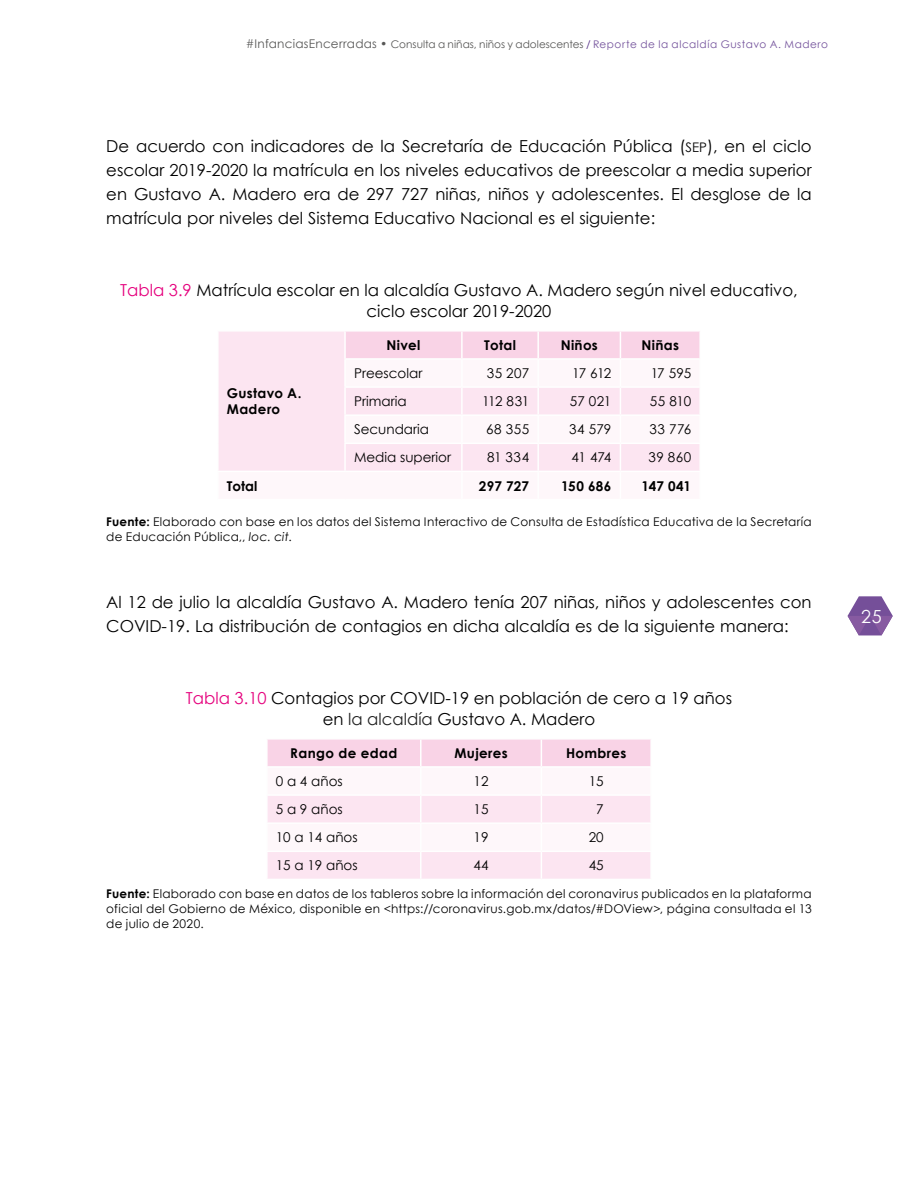
<style>
.page{position:relative;width:918px;height:1188px;background:#fff}
.page>*{position:absolute;margin:0;border:0;box-sizing:border-box;transform-origin:0 0}
.t1{font:18px "Century Gothic";color:#fff}
.t2{font:16.5px/24px "Century Gothic";color:#000;text-align:center}
.t3{font:13.5px "Century Gothic";color:#000}
.t4{font:700 13.5px/16.5px "Century Gothic";letter-spacing:.025em;color:#000}
.t5{font:12px/15px "Century Gothic";letter-spacing:.02em;color:#000}
.t6{font:10.5px "Century Gothic";letter-spacing:.015em;color:#74539c}
.s1{font-size:12px;color:#575756}
.s2{color:#575756}
.s3{color:#563188}
.s4{font-family:"Century Gothic SC800";font-size:13.2px}
.s5{color:#e5007d}
.s6{font-weight:700}
.s7{font-style:italic}
.s8{color:#222}
</style>
<div class="page">
<svg style="left:848px;top:596px;width:45px;height:39px"></svg>
<div style="left:219px;top:332px;width:125px;height:27px;background:#fce5f1"></div>
<div style="left:219px;top:359px;width:125px;height:112px;background:#fce5f1"></div>
<svg style="left:346px;top:332px;width:353px;height:139px"></svg>
<svg style="left:267px;top:739px;width:384px;height:140px"></svg>
<hr style="left:650px;top:852px;width:2px;height:27px;background:#fff">
<p class="t6" style="left:246px;top:38px;width:584px"><span class="s1">#InfanciasEncerradas •</span> <span class="s2">Consulta a niñas, niños y adolescentes</span> <span class="s3">/</span> Reporte de la alcaldía Gustavo A. Madero</p>
<p class="t2" style="left:106px;top:133px;width:707px;text-align:justify">De acuerdo con indicadores de la Secretaría de Educación Pública (<span class="s4">sep</span>), en el ciclo escolar 2019-2020 la matrícula en los niveles educativos de preescolar a media superior en Gustavo A. Madero era de 297 727 niñas, niños y adolescentes. El desglose de la matrícula por niveles del Sistema Educativo Nacional es el siguiente:</p>
<p class="t2" style="left:120px;top:279px;width:679px;line-height:21px"><span class="s5">Tabla 3.9</span> Matrícula escolar en la alcaldía Gustavo A. Madero según nivel educativo, ciclo escolar 2019-2020</p>
<p class="t4" style="left:227px;top:384px;width:76px">Gustavo A.<br>Madero</p>
<p class="t4" style="left:386px;top:336px;width:36px">Nivel</p>
<p class="t4" style="left:484px;top:336px;width:33px">Total</p>
<p class="t4" style="left:561px;top:336px;width:39px">Niños</p>
<p class="t4" style="left:642px;top:336px;width:39px">Niñas</p>
<p class="t3" style="left:354px;top:365px;width:70px">Preescolar</p>
<p class="t3" style="left:487px;top:365px;width:44px">35 207</p>
<p class="t3" style="left:572px;top:365px;width:41px">17 612</p>
<p class="t3" style="left:651px;top:365px;width:42px">17 595</p>
<p class="t3" style="left:354px;top:393px;width:54px">Primaria</p>
<p class="t3" style="left:482px;top:393px;width:49px">112 831</p>
<p class="t3" style="left:570px;top:393px;width:43px">57 021</p>
<p class="t3" style="left:650px;top:393px;width:43px">55 810</p>
<p class="t3" style="left:354px;top:421px;width:77px">Secundaria</p>
<p class="t3" style="left:486px;top:421px;width:44px">68 355</p>
<p class="t3" style="left:569px;top:421px;width:44px">34 579</p>
<p class="t3" style="left:650px;top:421px;width:43px">33 776</p>
<p class="t3" style="left:354px;top:449px;width:99px">Media superior</p>
<p class="t3" style="left:487px;top:449px;width:44px">81 334</p>
<p class="t3" style="left:572px;top:449px;width:41px">41 474</p>
<p class="t3" style="left:649px;top:449px;width:44px">39 860</p>
<p class="t4" style="left:227px;top:477px;width:32px">Total</p>
<p class="t4" style="left:479px;top:477px;width:52px">297 727</p>
<p class="t4" style="left:561px;top:477px;width:52px">150 686</p>
<p class="t4" style="left:642px;top:477px;width:51px">147 041</p>
<p class="t5" style="left:106px;top:514px;width:707px"><span class="s6">Fuente:</span> Elaborado con base en los datos del Sistema Interactivo de Consulta de Estadística Educativa de la Secretaría de Educación Pública,, <span class="s7">loc. cit</span>.</p>
<p class="t2" style="left:106px;top:589px;width:707px;text-align:left">Al 12 de julio la alcaldía Gustavo A. Madero tenía 207 niñas, niños y adolescentes con<br>COVID-19. La distribución de contagios en dicha alcaldía es de la siguiente manera:</p>
<p class="t2" style="left:186px;top:687px;width:548px;line-height:21px"><span class="s5">Tabla 3.10</span> Contagios por COVID-19 en población de cero a 19 años en <span class="s8">la alcaldía</span> Gustavo A. Madero</p>
<p class="t4" style="left:290px;top:744px;width:108px">Rango de edad</p>
<p class="t4" style="left:454px;top:744px;width:55px">Mujeres</p>
<p class="t4" style="left:566px;top:744px;width:62px">Hombres</p>
<p class="t3" style="left:276px;top:773px;width:68px">0 a 4 años</p>
<p class="t3" style="left:474px;top:773px;width:16px">12</p>
<p class="t3" style="left:589px;top:773px;width:16px">15</p>
<p class="t3" style="left:276px;top:801px;width:68px">5 a 9 años</p>
<p class="t3" style="left:474px;top:801px;width:16px">15</p>
<p class="t3" style="left:596px;top:801px;width:9px">7</p>
<p class="t3" style="left:276px;top:829px;width:83px">10 a 14 años</p>
<p class="t3" style="left:474px;top:829px;width:16px">19</p>
<p class="t3" style="left:589px;top:829px;width:16px">20</p>
<p class="t3" style="left:276px;top:857px;width:83px">15 a 19 años</p>
<p class="t3" style="left:474px;top:857px;width:16px">44</p>
<p class="t3" style="left:589px;top:857px;width:16px">45</p>
<p class="t5" style="left:106px;top:886px;width:707px;text-align:justify"><span class="s6">Fuente:</span> Elaborado con base en datos de los tableros sobre la información del coronavirus publicados en la plataforma oficial del Gobierno de México, disponible en &lt;https://coronavirus.gob.mx/datos/#DOView&gt;, página consultada el 13 de julio de 2020.</p>
<p class="t1" style="left:861px;top:605px;width:22px">25</p>
</div>
